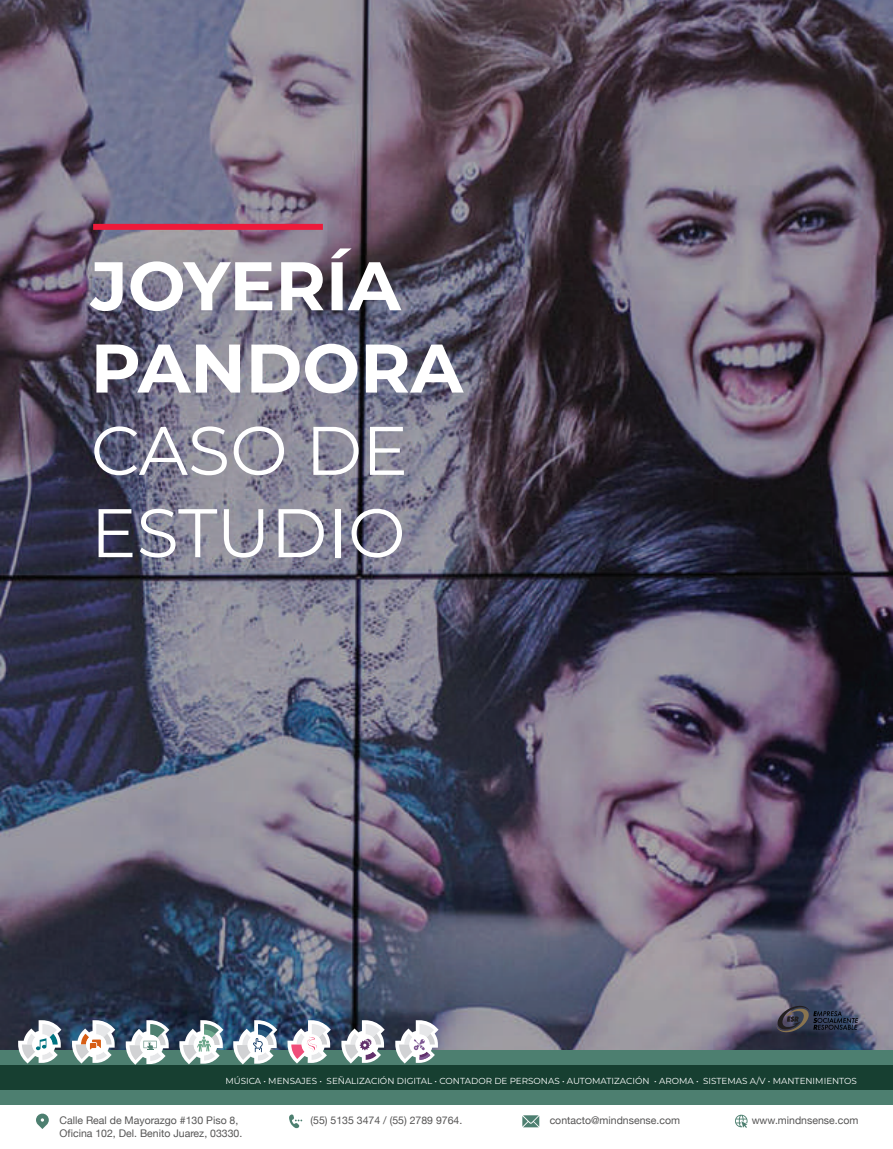
<style>
.page{position:relative;width:893px;height:1149px;background:#fff}
.page>*{position:absolute;margin:0;border:0;box-sizing:border-box;transform-origin:0 0}
.t1{font:700 68.55px/82.2px "Montserrat";color:#fff}
.t2{font:68.55px/82.2px "Montserrat";color:#fff}
.t3{font:10.5px "Helvetica Neue";color:#565555}
.t4{font:8.7px "Montserrat";color:#fff}
</style>
<div class="page">
<img style="left:0;top:0;width:892px;height:1049px">
<div style="left:93px;top:224px;width:230px;height:6px;background:#ed1a3a"></div>
<svg style="left:775px;top:1004px;width:83px;height:29px;background:#414456"></svg>
<div style="left:0;top:1049px;width:893px;height:55px;background:#4d7f70"></div>
<div style="left:0;top:1064px;width:893px;height:25px;background:#173f31"></div>
<svg style="left:735px;top:1114px;width:12px;height:13px"></svg>
<svg style="left:36px;top:1113px;width:13px;height:15px"></svg>
<svg style="left:289px;top:1114px;width:13px;height:13px"></svg>
<svg style="left:522px;top:1115px;width:17px;height:11px"></svg>
<svg style="left:288px;top:1019px;width:43px;height:44px"></svg>
<svg style="left:341px;top:1019px;width:44px;height:44px"></svg>
<svg style="left:395px;top:1019px;width:44px;height:44px"></svg>
<svg style="left:18px;top:1019px;width:43px;height:44px"></svg>
<svg style="left:72px;top:1019px;width:43px;height:44px"></svg>
<svg style="left:179px;top:1019px;width:44px;height:44px"></svg>
<svg style="left:126px;top:1019px;width:43px;height:45px"></svg>
<svg style="left:233px;top:1019px;width:44px;height:45px"></svg>
<h1 class="t1" style="left:91px;top:241px;width:374px">JOYERÍA<br>PANDORA</h1>
<h1 class="t2" style="left:91px;top:407px;width:319px">CASO DE<br>ESTUDIO</h1>
<p class="t4" style="left:225px;top:1074px;width:633px">MÚSICA • MENSAJES • SEÑALIZACIÓN DIGITAL • CONTADOR DE PERSONAS • AUTOMATIZACIÓN • AROMA • SISTEMAS A/V • MANTENIMIENTOS</p>
<p class="t3" style="left:60px;top:1112px;width:180px">Calle Real de Mayorazgo #130 Piso 8,</p>
<p class="t3" style="left:752px;top:1112px;width:108px">www.mindnsense.com</p>
<p class="t3" style="left:60px;top:1124px;width:184px">Oficina 102, Del. Benito Juarez, 03330.</p>
<p class="t3" style="left:311px;top:1112px;width:153px">(55) 5135 3474 / (55) 2789 9764.</p>
<p class="t3" style="left:550px;top:1112px;width:132px">contacto@mindnsense.com</p>
</div>
